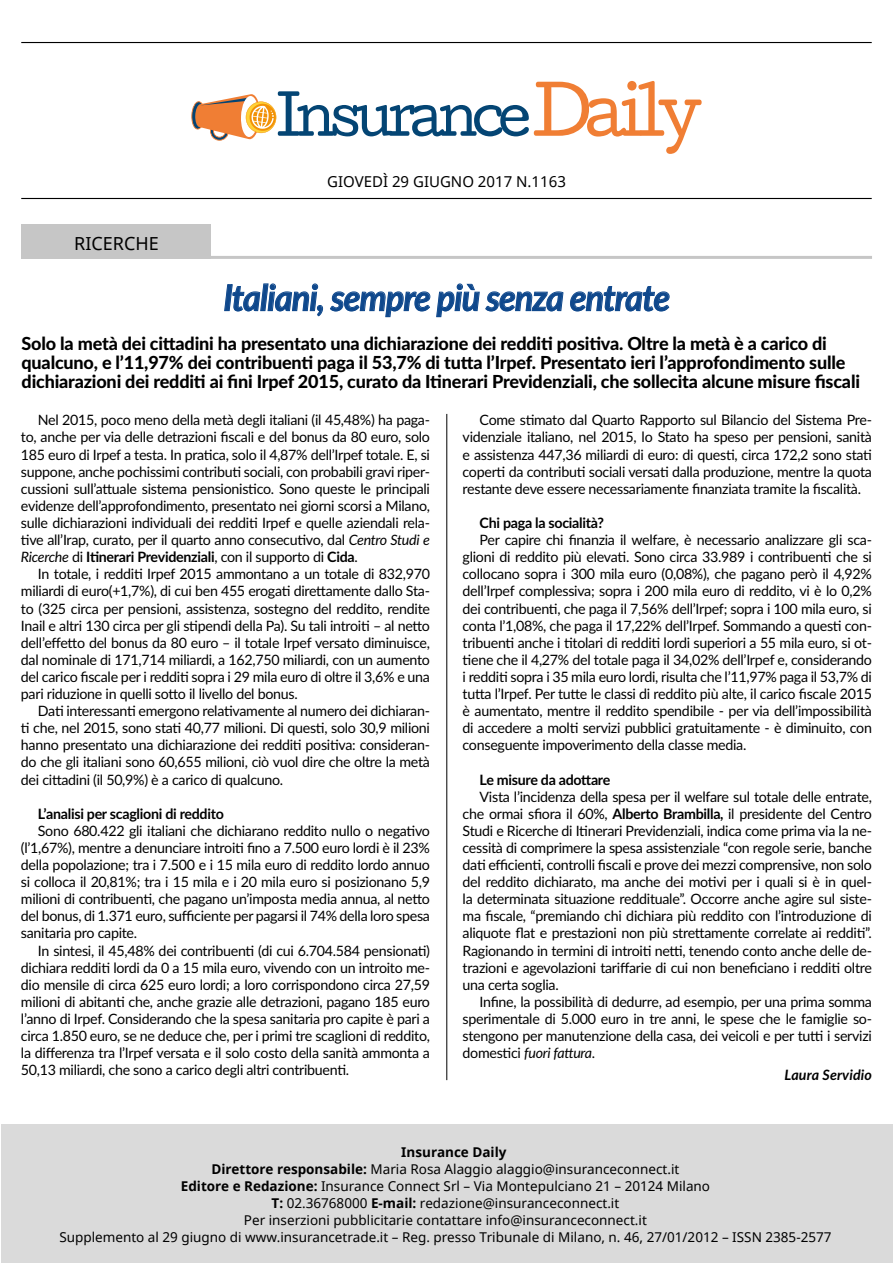
<style>
.page{position:relative;width:893px;height:1263px;background:#fff}
.page>*{position:absolute;margin:0;border:0;box-sizing:border-box;transform-origin:0 0}
.t1{font:italic 700 36px "Lato";letter-spacing:-.025em;color:#0f488c;scale:.95 1}
.t2{font:800 18px/19.4px "Lato";letter-spacing:-.01em;color:#000}
.t3{font:18px "Noto Sans";color:#000}
.t4{font:15px "Noto Sans";color:#000}
.t5{font:14.25px/17.1px "Lato";letter-spacing:-.02em;color:#000;text-align:justify}
.t6{font:700 14.25px "Lato";letter-spacing:-.02em;color:#000}
.t7{font:italic 700 14.25px "Lato";letter-spacing:.01em;color:#000}
.t8{font:13.5px "Noto Sans";color:#000}
.t9{font:700 13.5px "Noto Sans";color:#000}
.s1{font-style:italic}
.s2{font-weight:700}
</style>
<div class="page">
<hr style="left:21px;top:42px;width:851px;height:1px;background:#000">
<hr style="left:21px;top:198px;width:851px;height:1px;background:#000">
<svg style="left:191px;top:81px;width:511px;height:73px"></svg>
<div style="left:1px;top:1125px;width:892px;height:138px;background:#dadada"></div>
<hr style="left:447px;top:414px;width:1px;height:666px;background:#000">
<hr style="left:109px;top:256px;width:763px;height:3px;background:#c6c6c6">
<div style="left:22px;top:225px;width:189px;height:34px;background:#c6c6c6"></div>
<svg style="left:224px;top:283px;width:99px;height:33px"></svg>
<svg style="left:330px;top:291px;width:100px;height:26px"></svg>
<svg style="left:436px;top:283px;width:127px;height:34px"></svg>
<svg style="left:570px;top:286px;width:99px;height:25px"></svg>
<p class="t3" style="left:74px;top:231px;width:86px">RICERCHE</p>
<p class="t4" style="left:327px;top:171px;width:240px">GIOVEDÌ 29 GIUGNO 2017 N.1163</p>
<h1 class="t1" style="left:223px;top:271px;width:472px">Italiani, sempre più senza entrate</h1>
<p class="t2" style="left:22px;top:332px;width:840px">Solo la metà dei cittadini ha presentato una dichiarazione dei redditi positiva. Oltre la metà è a carico di qualcuno, e l’11,97% dei contribuenti paga il 53,7% di tutta l’Irpef. Presentato ieri l’approfondimento sulle dichiarazioni dei redditi ai fini Irpef 2015, curato da Itinerari Previdenziali, che sollecita alcune misure fiscali</p>
<p class="t5" style="left:21px;top:411px;width:411px;text-indent:17px">Nel 2015, poco meno della metà degli italiani (il 45,48%) ha paga&shy;to, anche per via delle detrazioni fiscali e del bonus da 80 euro, solo 185 euro di Irpef a testa. In pratica, solo il 4,87% dell’Irpef totale. E, si suppone, anche pochissimi contributi sociali, con probabili gravi riper&shy;cussioni sull’attuale sistema pensionistico. Sono queste le principali evidenze dell’approfondimento, presentato nei giorni scorsi a Milano, sulle dichiarazioni individuali dei redditi Irpef e quelle aziendali rela&shy;tive all’Irap, curato, per il quarto anno consecutivo, dal <span class="s1">Centro Studi e Ricerche</span> di <span class="s2">Itinerari Previdenziali</span>, con il supporto di <span class="s2">Cida</span>.</p>
<p class="t5" style="left:21px;top:565px;width:411px;text-indent:17px">In totale, i redditi Irpef 2015 ammontano a un totale di 832,970 miliardi di euro(+1,7%), di cui ben 455 erogati direttamente dallo Sta&shy;to (325 circa per pensioni, assistenza, sostegno del reddito, rendite Inail e altri 130 circa per gli stipendi della Pa). Su tali introiti – al netto dell’effetto del bonus da 80 euro – il totale Irpef versato diminuisce, dal nominale di 171,714 miliardi, a 162,750 miliardi, con un aumento del carico fiscale per i redditi sopra i 29 mila euro di oltre il 3,6% e una pari riduzione in quelli sotto il livello del bonus.</p>
<p class="t5" style="left:21px;top:702px;width:411px;text-indent:17px">Dati interessanti emergono relativamente al numero dei dichiaran&shy;ti che, nel 2015, sono stati 40,77 milioni. Di questi, solo 30,9 milioni hanno presentato una dichiarazione dei redditi positiva: consideran&shy;do che gli italiani sono 60,655 milioni, ciò vuol dire che oltre la metà dei cittadini (il 50,9%) è a carico di qualcuno.</p>
<p class="t6" style="left:38px;top:803px;width:187px">L’analisi per scaglioni di reddito</p>
<p class="t5" style="left:21px;top:821px;width:411px;text-indent:17px">Sono 680.422 gli italiani che dichiarano reddito nullo o negativo (l’1,67%), mentre a denunciare introiti fino a 7.500 euro lordi è il 23% della popolazione; tra i 7.500 e i 15 mila euro di reddito lordo annuo si colloca il 20,81%; tra i 15 mila e i 20 mila euro si posizionano 5,9 milioni di contribuenti, che pagano un’imposta media annua, al netto del bonus, di 1.371 euro, sufficiente per pagarsi il 74% della loro spesa sanitaria pro capite.</p>
<p class="t5" style="left:21px;top:941px;width:411px;text-indent:17px">In sintesi, il 45,48% dei contribuenti (di cui 6.704.584 pensionati) dichiara redditi lordi da 0 a 15 mila euro, vivendo con un introito me&shy;dio mensile di circa 625 euro lordi; a loro corrispondono circa 27,59 milioni di abitanti che, anche grazie alle detrazioni, pagano 185 euro l’anno di Irpef. Considerando che la spesa sanitaria pro capite è pari a circa 1.850 euro, se ne deduce che, per i primi tre scaglioni di reddito, la differenza tra l’Irpef versata e il solo costo della sanità ammonta a 50,13 miliardi, che sono a carico degli altri contribuenti.</p>
<p class="t5" style="left:463px;top:411px;width:411px;text-indent:17px">Come stimato dal Quarto Rapporto sul Bilancio del Sistema Pre&shy;videnziale italiano, nel 2015, lo Stato ha speso per pensioni, sanità e assistenza 447,36 miliardi di euro: di questi, circa 172,2 sono stati coperti da contributi sociali versati dalla produzione, mentre la quota restante deve essere necessariamente finanziata tramite la fiscalità.</p>
<p class="t6" style="left:480px;top:512px;width:126px">Chi paga la socialità?</p>
<p class="t5" style="left:463px;top:531px;width:411px;text-indent:17px">Per capire chi finanzia il welfare, è necessario analizzare gli sca&shy;glioni di reddito più elevati. Sono circa 33.989 i contribuenti che si collocano sopra i 300 mila euro (0,08%), che pagano però il 4,92% dell’Irpef complessiva; sopra i 200 mila euro di reddito, vi è lo 0,2% dei contribuenti, che paga il 7,56% dell’Irpef; sopra i 100 mila euro, si conta l’1,08%, che paga il 17,22% dell’Irpef. Sommando a questi con&shy;tribuenti anche i titolari di redditi lordi superiori a 55 mila euro, si ot&shy;tiene che il 4,27% del totale paga il 34,02% dell’Irpef e, considerando i redditi sopra i 35 mila euro lordi, risulta che l’11,97% paga il 53,7% di tutta l’Irpef. Per tutte le classi di reddito più alte, il carico fiscale 2015 è aumentato, mentre il reddito spendibile - per via dell’impossibilità di accedere a molti servizi pubblici gratuitamente - è diminuito, con conseguente impoverimento della classe media.</p>
<p class="t6" style="left:480px;top:769px;width:132px">Le misure da adottare</p>
<p class="t5" style="left:463px;top:787px;width:411px;text-indent:17px">Vista l’incidenza della spesa per il welfare sul totale delle entrate, che ormai sfiora il 60%, <span class="s2">Alberto Brambilla,</span> il presidente del Centro Studi e Ricerche di Itinerari Previdenziali, indica come prima via la ne&shy;cessità di comprimere la spesa assistenziale “con regole serie, banche dati efficienti, controlli fiscali e prove dei mezzi comprensive, non solo del reddito dichiarato, ma anche dei motivi per i quali si è in quel&shy;la determinata situazione reddituale”. Occorre anche agire sul siste&shy;ma fiscale, “premiando chi dichiara più reddito con l’introduzione di aliquote flat e prestazioni non più strettamente correlate ai redditi”.<br>Ragionando in termini di introiti netti, tenendo conto anche delle de&shy;trazioni e agevolazioni tariffarie di cui non beneficiano i redditi oltre una certa soglia.</p>
<p class="t5" style="left:463px;top:992px;width:411px;text-indent:17px">Infine, la possibilità di dedurre, ad esempio, per una prima somma sperimentale di 5.000 euro in tre anni, le spese che le famiglie so&shy;stengono per manutenzione della casa, dei veicoli e per tutti i servizi domestici <span class="s1">fuori fattura</span>.</p>
<p class="t7" style="left:785px;top:1064px;width:89px">Laura Servidio</p>
<p class="t9" style="left:401px;top:1142px;width:107px">Insurance Daily</p>
<p class="t8" style="left:211px;top:1160px;width:469px"><span class="s2">Direttore responsabile:</span> Maria Rosa Alaggio alaggio@insuranceconnect.it</p>
<p class="t8" style="left:181px;top:1177px;width:531px"><span class="s2">Editore e Redazione:</span> Insurance Connect Srl – Via Montepulciano 21 – 20124 Milano</p>
<p class="t8" style="left:271px;top:1194px;width:349px"><span class="s2">T:</span> 02.36768000 <span class="s2">E-mail:</span> redazione@insuranceconnect.it</p>
<p class="t8" style="left:244px;top:1211px;width:404px">Per inserzioni pubblicitarie contattare info@insuranceconnect.it</p>
<p class="t8" style="left:59px;top:1228px;width:774px">Supplemento al 29 giugno di www.insurancetrade.it – Reg. presso Tribunale di Milano, n. 46, 27/01/2012 – ISSN 2385-2577</p>
</div>
